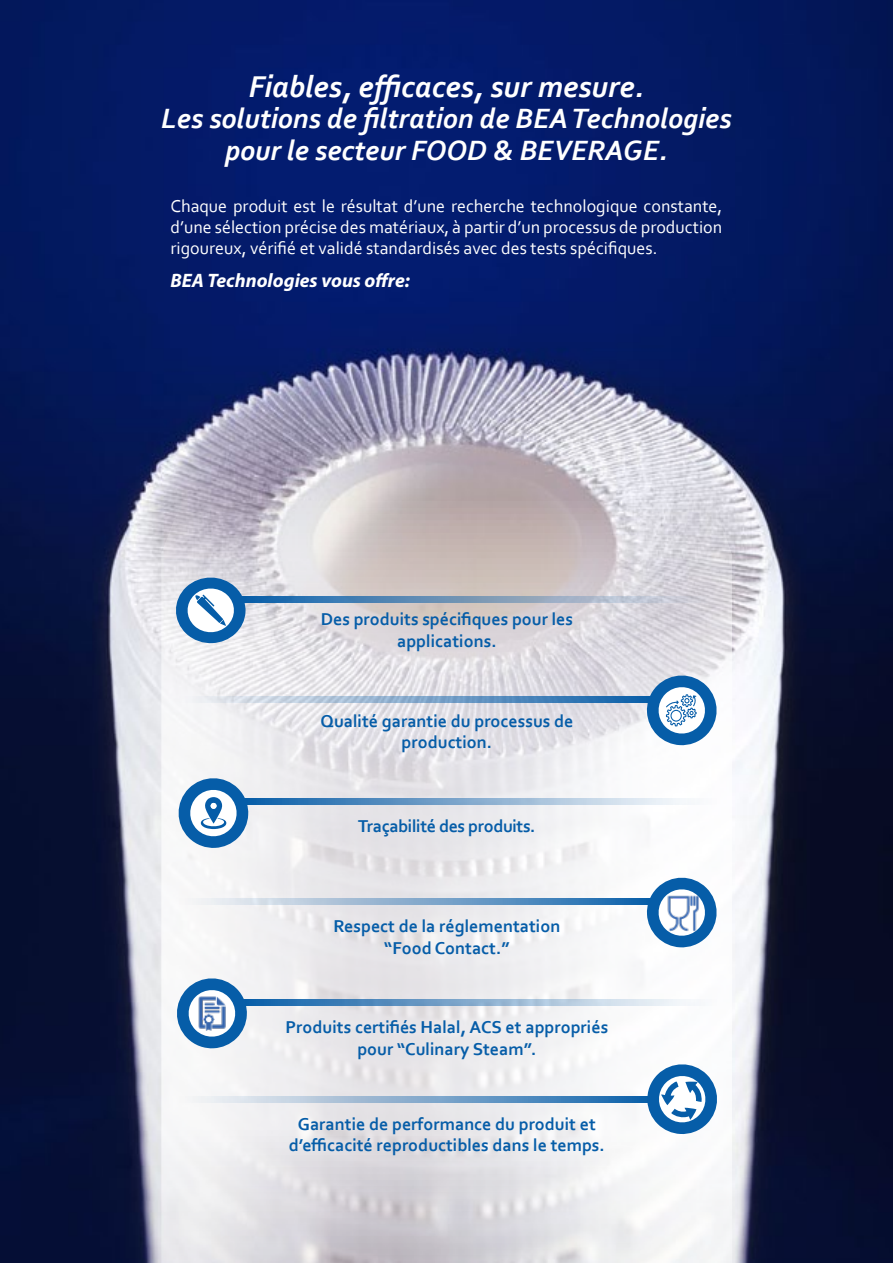
<style>
.page{position:relative;width:893px;height:1263px;background:#fff}
.page>*{position:absolute;margin:0;border:0;box-sizing:border-box;transform-origin:0 0}
.t1{font:italic 700 31.5px "Corbel";color:#fff}
.t2{font:italic 700 29.25px/31.5px "Corbel";color:#fff;text-align:center}
.t3{font:italic 700 19.5px "Myriad Pro";color:#fff}
.t4{font:700 18px/21.6px "Corbel";color:#065da8;text-align:center}
.t5{font:18px/21px "Corbel";color:#fff;text-align:justify}
.t6{font:700 18px "Corbel";letter-spacing:-.02em;color:#065da8}
</style>
<div class="page">
<img style="left:0;top:0;width:893px;height:1263px">
<svg style="left:161px;top:417px;width:571px;height:846px;fill:#f4f4f5"></svg>
<img style="left:207px;top:906px;width:525px;height:357px">
<img style="left:207px;top:420px;width:525px;height:486px">
<svg style="left:246px;top:597px;width:467px;height:6px"></svg>
<svg style="left:249px;top:798px;width:468px;height:7px"></svg>
<svg style="left:175px;top:775px;width:74px;height:73px"></svg>
<svg style="left:179px;top:696px;width:467px;height:6px"></svg>
<svg style="left:179px;top:898px;width:467px;height:7px"></svg>
<svg style="left:646px;top:874px;width:74px;height:74px"></svg>
<svg style="left:179px;top:1096px;width:468px;height:7px"></svg>
<svg style="left:247px;top:999px;width:470px;height:6px"></svg>
<svg style="left:174px;top:975px;width:73px;height:74px"></svg>
<img style="left:198px;top:996px;width:28px;height:35px">
<img style="left:665px;top:894px;width:36px;height:37px">
<svg style="left:173px;top:574px;width:73px;height:70px"></svg>
<svg style="left:647px;top:1061px;width:73px;height:73px"></svg>
<svg style="left:646px;top:672px;width:74px;height:74px"></svg>
<h1 class="t1" style="left:249px;top:67px;width:397px">Fiables, efficaces, sur mesure.</h1>
<h2 class="t2" style="left:161px;top:102px;width:572px">Les solutions de filtration de BEA Technologies pour le secteur FOOD &amp; BEVERAGE.</h2>
<p class="t5" style="left:171px;top:195px;width:553px">Chaque produit est le résultat d’une recherche technologique constante, d’une sélection précise des matériaux, à partir d’un processus de production rigoureux, vérifié et validé standardisés avec des tests spécifiques.</p>
<p class="t3" style="left:171px;top:268px;width:241px">BEA Technologies vous offre:</p>
<p class="t4" style="left:321px;top:608px;width:254px">Des produits spécifiques pour les applications.</p>
<p class="t4" style="left:320px;top:709px;width:255px">Qualité garantie du processus de production.</p>
<p class="t6" style="left:358px;top:815px;width:179px">Traçabilité des produits.</p>
<p class="t4" style="left:333px;top:915px;width:229px">Respect de la réglementation “Food Contact.”</p>
<p class="t4" style="left:285px;top:1016px;width:324px">Produits certifiés Halal, ACS et appropriés pour “Culinary Steam”.</p>
<p class="t4" style="left:289px;top:1112px;width:317px">Garantie de performance du produit et d’efficacité reproductibles dans le temps.</p>
</div>
